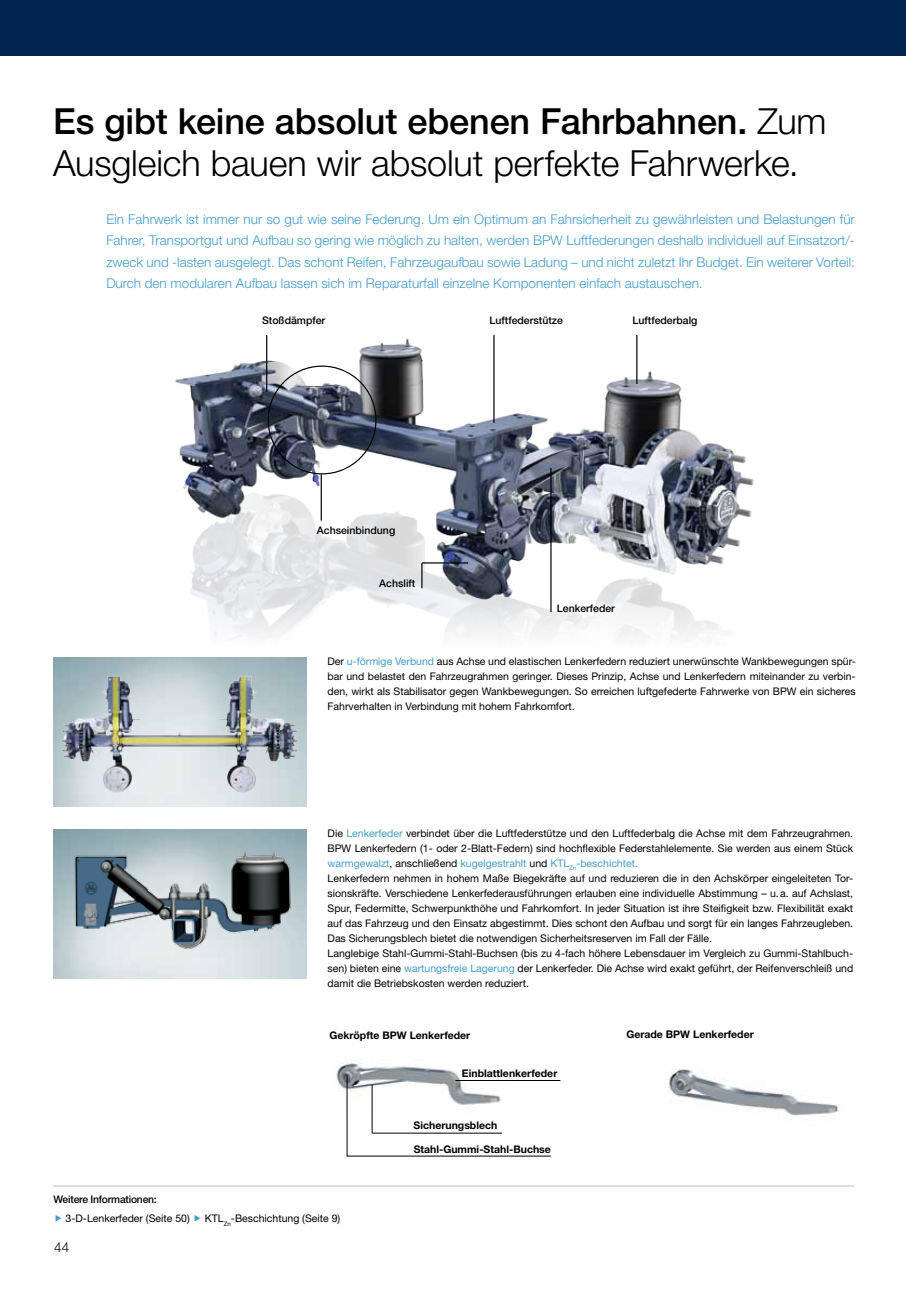
<style>
.page{position:relative;width:906px;height:1289px;background:#fff}
.page>*{position:absolute;margin:0;border:0;box-sizing:border-box;transform-origin:0 0}
.t1{font:300 36px/42px "Helvetica Neue LT Std";letter-spacing:-.005em;color:#000}
.t2{font:300 13.5px/21px "Helvetica Neue LT Std";color:#429ccd;text-align:justify}
.t3{font:300 13.5px "Helvetica Neue LT Std";color:#000}
.t4{font:10.5px/15px "Helvetica Neue LT Std";color:#000;text-align:justify}
.t5{font:700 10.5px "Helvetica Neue LT Std";color:#000}
.t6{font:500 10.5px "Helvetica Neue LT Std";color:#000}
.t7{font:500 10.5px "Helvetica Neue LT Std";letter-spacing:-.02em;color:#000}
.s1{font-weight:500}
.s2{color:#429ccd}
</style>
<div class="page">
<img style="left:53px;top:657px;width:253px;height:149px">
<div style="left:0;top:0;width:906px;height:55px;background:#00234f"></div>
<img style="left:175px;top:335px;width:579px;height:302px">
<hr style="left:493px;top:335px;width:1px;height:88px;background:#000">
<hr style="left:550px;top:468px;width:1px;height:144px;background:#000">
<hr style="left:321px;top:474px;width:1px;height:46px;background:#000">
<svg style="left:421px;top:563px;width:1px;height:25px"></svg>
<hr style="left:422px;top:562px;width:46px;height:1px;background:#000">
<hr style="left:636px;top:335px;width:1px;height:49px;background:#000">
<hr style="left:266px;top:335px;width:1px;height:57px;background:#000">
<hr style="left:53px;top:1185px;width:801px;height:1px;background:#ced2d3">
<img style="left:64px;top:849px;width:231px;height:114px">
<img style="left:669px;top:1069px;width:170px;height:47px">
<img style="left:336px;top:1061px;width:121px;height:28px">
<svg style="left:346px;top:1075px;width:205px;height:81px"></svg>
<hr style="left:455px;top:1080px;width:105px;height:1px;background:#000">
<hr style="left:372px;top:1132px;width:130px;height:1px;background:#000">
<hr style="left:372px;top:1084px;width:1px;height:49px;background:#000">
<h1 class="t1" style="left:53px;top:100px;width:775px"><span class="s1">Es gibt keine absolut ebenen Fahrbahnen.</span> Zum<br>Ausgleich bauen wir absolut perfekte Fahrwerke.</h1>
<p class="t2" style="left:106px;top:209px;width:750px">Ein Fahrwerk ist immer nur so gut wie seine Federung. Um ein Optimum an Fahrsicherheit zu gewährleisten und Belastungen für Fahrer, Transportgut und Aufbau so gering wie möglich zu halten, werden BPW Luftfederungen deshalb individuell auf Einsatzort/- zweck und -lasten ausgelegt. Das schont Reifen, Fahrzeugaufbau sowie Ladung – und nicht zuletzt Ihr Budget. Ein weiterer Vorteil:<br>Durch den modularen Aufbau lassen sich im Reparaturfall einzelne Komponenten einfach austauschen.</p>
<p class="t6" style="left:262px;top:314px;width:65px">Stoßdämpfer</p>
<p class="t6" style="left:632px;top:314px;width:66px">Luftfederbalg</p>
<p class="t6" style="left:489px;top:314px;width:75px">Luftfederstütze</p>
<p class="t6" style="left:317px;top:524px;width:80px">Achseinbindung</p>
<p class="t6" style="left:379px;top:577px;width:38px">Achslift</p>
<p class="t6" style="left:557px;top:601px;width:60px">Lenkerfeder</p>
<p class="t4" style="left:327px;top:654px;width:530px">Der <span class="s2">u-förmige Verbund</span> aus Achse und elastischen Lenkerfedern reduziert unerwünschte Wankbewegungen spür&shy;bar und belastet den Fahrzeugrahmen geringer. Dieses Prinzip, Achse und Lenkerfedern miteinander zu verbin&shy;den, wirkt als Stabilisator gegen Wankbewegungen. So erreichen luftgefederte Fahrwerke von BPW ein sicheres Fahrverhalten in Verbindung mit hohem Fahrkomfort.</p>
<p class="t4" style="left:327px;top:825px;width:527px;text-align:left">Die <span class="s2">Lenkerfeder</span> verbindet über die Luftfederstütze und den Luftfederbalg die Achse mit dem Fahrzeugrahmen.<br>BPW Lenkerfedern (1- oder 2-Blatt-Federn) sind hochflexible Federstahlelemente. Sie werden aus einem Stück <span class="s2">warmgewalzt</span>, anschließend <span class="s2">kugelgestrahlt</span> und <span class="s2">KTL</span><sub>Zn</sub><span class="s2">-beschichtet.<br></span>Lenkerfedern nehmen in hohem Maße Biegekräfte auf und reduzieren die in den Achskörper eingeleiteten Tor&shy;sionskräfte. Verschiedene Lenkerfederausführungen erlauben eine individuelle Abstimmung – u.a. auf Achslast, Spur, Federmitte, Schwerpunkthöhe und Fahrkomfort. In jeder Situation ist ihre Steifigkeit bzw. Flexibilität exakt auf das Fahrzeug und den Einsatz abgestimmt. Dies schont den Aufbau und sorgt für ein langes Fahrzeugleben.<br>Das Sicherungsblech bietet die notwendigen Sicherheitsreserven im Fall der Fälle.<br>Langlebige Stahl-Gummi-Stahl-Buchsen (bis zu 4-fach höhere Lebensdauer im Vergleich zu Gummi-Stahlbuch&shy;sen) bieten eine <span class="s2">wartungsfreie Lagerung</span> der Lenkerfeder. Die Achse wird exakt geführt, der Reifenverschleiß und damit die Betriebskosten werden reduziert.</p>
<p class="t5" style="left:329px;top:1029px;width:142px">Gekröpfte BPW Lenkerfeder</p>
<p class="t5" style="left:626px;top:1028px;width:129px">Gerade BPW Lenkerfeder</p>
<p class="t5" style="left:462px;top:1066px;width:97px">Einblattlenkerfeder</p>
<p class="t5" style="left:413px;top:1119px;width:85px">Sicherungsblech</p>
<p class="t7" style="left:53px;top:1192px;width:105px">Weitere Informationen:</p>
<p class="t4" style="left:66px;top:1210px;width:126px">3-D-Lenkerfeder (Seite 50)</p>
<p class="t4" style="left:205px;top:1210px;width:137px">KTL<sub>Zn</sub>-Beschichtung (Seite 9)</p>
<p class="t3" style="left:54px;top:1238px;width:17px">44</p>
<p class="t5" style="left:414px;top:1143px;width:139px">Stahl-Gummi-Stahl-Buchse</p>
</div>
